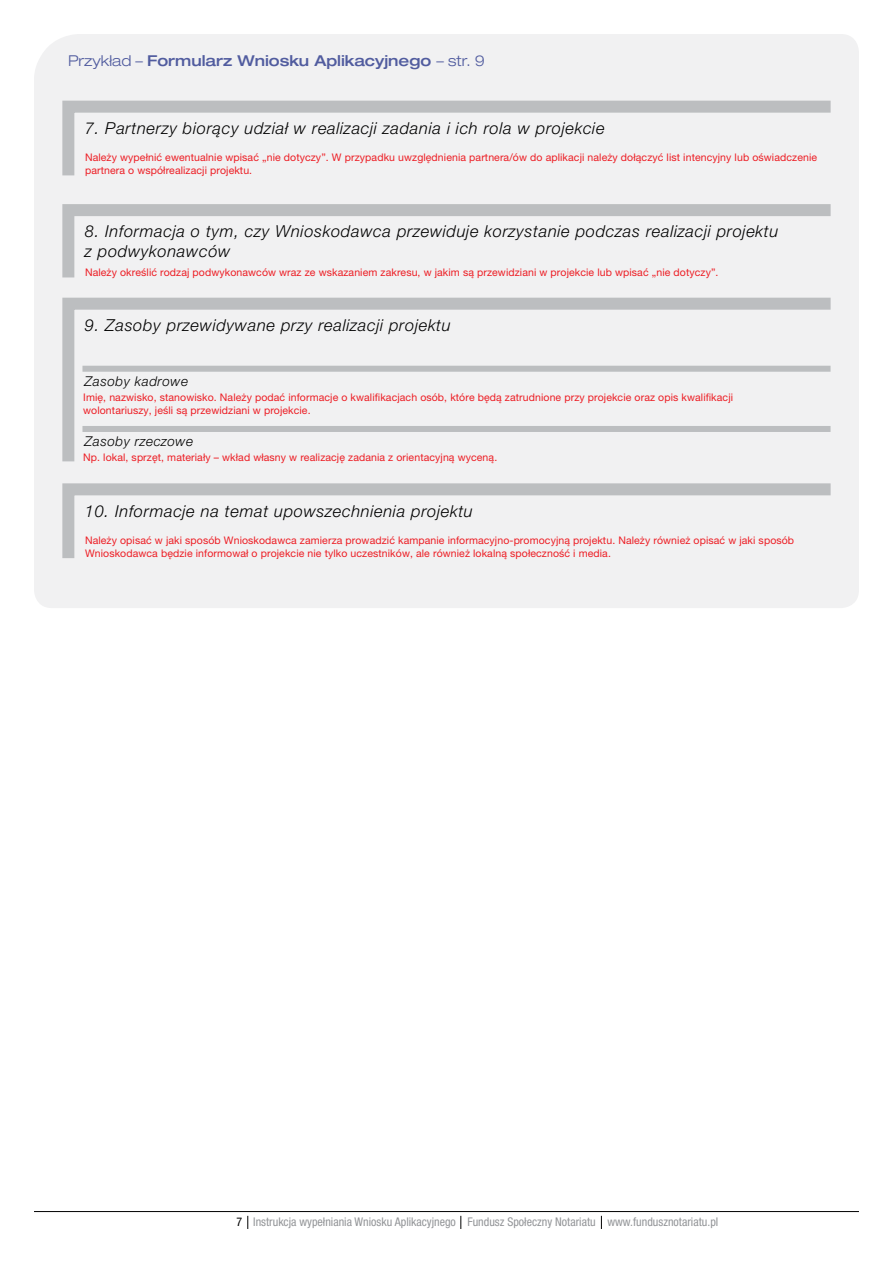
<style>
.page{position:relative;width:893px;height:1263px;background:#fff}
.page>*{position:absolute;margin:0;border:0;box-sizing:border-box;transform-origin:0 0}
.t1{font:italic 300 16.5px/19.8px "Helvetica Neue LT Pro";letter-spacing:.04em;color:#000}
.t2{font:500 expanded 15px "Helvetica Neue LT Pro";color:#515c9f}
.t3{font:italic 300 13.5px "Helvetica Neue LT Pro";letter-spacing:.04em;color:#000}
.t4{font:condensed 12px "Helvetica Neue LT Pro";color:#939598}
.t5{font:10.5px/12.6px "Helvetica Neue LT Pro";letter-spacing:.01em;color:#ed1d24}
.s1{font-weight:300}
.s2{color:#000}
</style>
<div class="page">
<svg style="left:247px;top:1216px;width:1px;height:13px"></svg>
<svg style="left:461px;top:1216px;width:1px;height:13px"></svg>
<svg style="left:601px;top:1216px;width:1px;height:13px"></svg>
<hr style="left:34px;top:1211px;width:825px;height:1px;background:#000">
<div style="left:34px;top:34px;width:825px;height:574px;background:#f1f1f2"></div>
<svg style="left:56px;top:95px;width:787px;height:92px"></svg>
<svg style="left:56px;top:477px;width:787px;height:93px"></svg>
<svg style="left:56px;top:198px;width:787px;height:91px"></svg>
<svg style="left:56px;top:292px;width:787px;height:181px"></svg>
<div style="left:82px;top:366px;width:748px;height:6px;background:#bcbec0"></div>
<div style="left:82px;top:426px;width:748px;height:6px;background:#bcbec0"></div>
<h2 class="t2" style="left:68px;top:51px;width:418px"><span class="s1">Przykład –</span> Formularz Wniosku Aplikacyjnego <span class="s1">– str. 9</span></h2>
<h1 class="t1" style="left:85px;top:118px;width:521px">7. Partnerzy biorący udział w realizacji zadania i ich rola w projekcie</h1>
<p class="t5" style="left:85px;top:151px;width:733px">Należy wypełnić ewentualnie wpisać „nie dotyczy”. W przypadku uwzględnienia partnera/ów do aplikacji należy dołączyć list intencyjny lub oświadczenie partnera o współrealizacji projektu.</p>
<h1 class="t1" style="left:85px;top:221px;width:695px">8. Informacja o tym, czy Wnioskodawca przewiduje korzystanie podczas realizacji projektu z podwykonawców</h1>
<p class="t5" style="left:85px;top:266px;width:635px">Należy określić rodzaj podwykonawców wraz ze wskazaniem zakresu, w jakim są przewidziani w projekcie lub wpisać „nie dotyczy”.</p>
<h1 class="t1" style="left:85px;top:315px;width:367px">9. Zasoby przewidywane przy realizacji projektu</h1>
<p class="t3" style="left:85px;top:373px;width:105px">Zasoby kadrowe</p>
<p class="t5" style="left:83px;top:391px;width:651px">Imię, nazwisko, stanowisko. Należy podać informacje o kwalifikacjach osób, które będą zatrudnione przy projekcie oraz opis kwalifikacji wolontariuszy, jeśli są przewidziani w projekcie.</p>
<p class="t5" style="left:83px;top:451px;width:415px">Np. lokal, sprzęt, materiały – wkład własny w realizację zadania z orientacyjną wyceną.</p>
<p class="t3" style="left:85px;top:433px;width:110px">Zasoby rzeczowe</p>
<h1 class="t1" style="left:85px;top:501px;width:389px">10. Informacje na temat upowszechnienia projektu</h1>
<p class="t5" style="left:85px;top:534px;width:711px">Należy opisać w jaki sposób Wnioskodawca zamierza prowadzić kampanie informacyjno-promocyjną projektu. Należy również opisać w jaki sposób<br>Wnioskodawca będzie informował o projekcie nie tylko uczestników, ale również lokalną społeczność i media.</p>
<p class="t4" style="left:237px;top:1215px;width:483px"><span class="s2">7</span> Instrukcja wypełniania Wniosku Aplikacyjnego Fundusz Społeczny Notariatu www.fundusznotariatu.pl</p>
</div>
